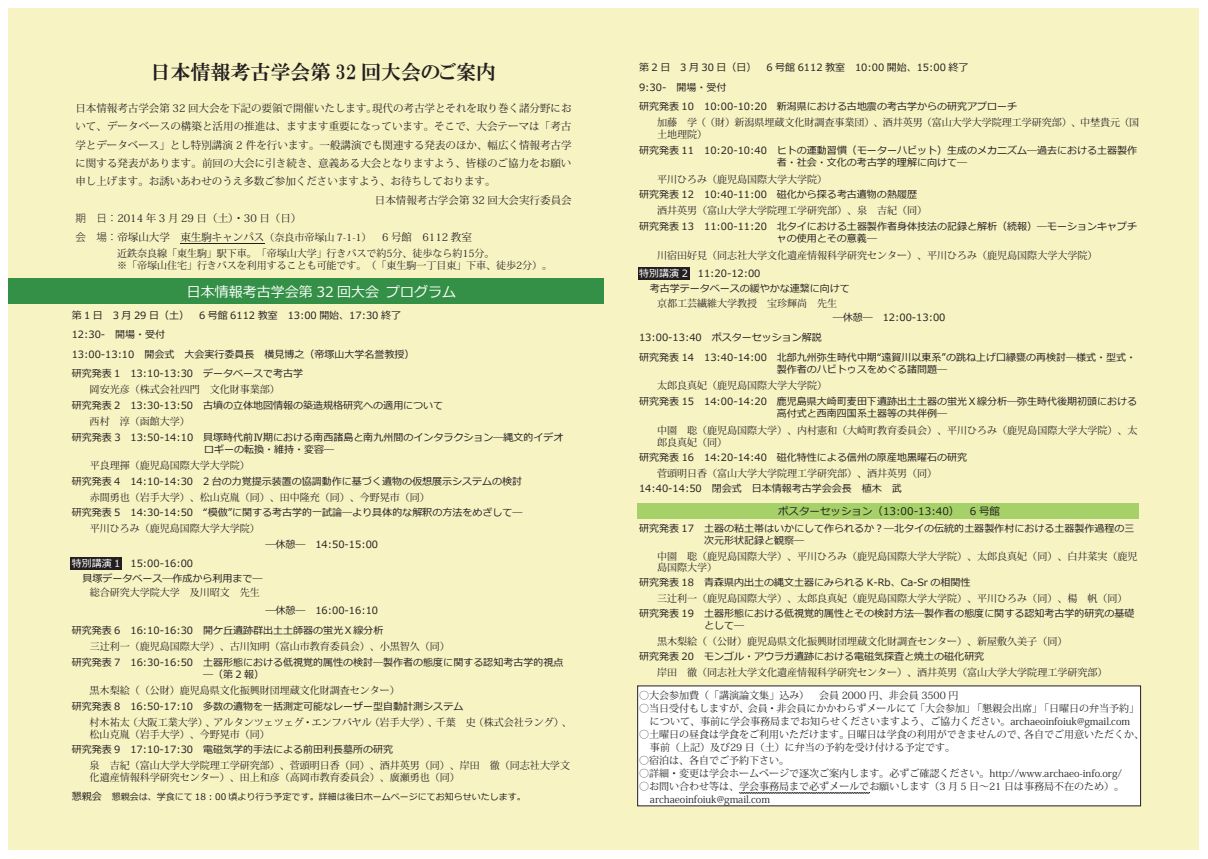
<style>
.page{position:relative;width:1208px;height:859px;background:#fff}
.page>*{position:absolute;margin:0;border:0;box-sizing:border-box;transform-origin:0 0}
.t1{font:20px "HGP Mincho E";color:#231f20}
.t2{font:14px "Meiryo";color:#fff}
.t3{font:10.5px "Koz Min Pro";color:#231f20}
.t4{font:10.5px "Meiryo";color:#231f20}
.t5{font:10px/19.5px "Meiryo";color:#231f20}
.t6{font:10px/12px "Koz Min Pro";color:#231f20}
.t7{font:9px "Meiryo";color:#231f20}
.s1{font-family:"Koz Go Pro";font-weight:300}
.s2{font-size:10px}
.s3{font-style:italic}
.s4{color:#fff}
</style>
<div class="page">
<div style="left:9px;top:9px;width:1190px;height:841px;background:#f7f3c3"></div>
<div style="left:637px;top:686px;width:503px;height:120px;background:#fff"></div>
<div style="left:70px;top:557px;width:52px;height:12px;background:#231f20"></div>
<hr style="left:180px;top:243px;width:84px;height:1px;background:#231f20">
<div style="left:9px;top:279px;width:595px;height:25px;background:#339046"></div>
<div style="left:638px;top:267px;width:51px;height:12px;background:#231f20"></div>
<div style="left:637px;top:503px;width:502px;height:16px;background:#a6d168"></div>
<svg style="left:739px;top:793px;width:130px;height:1px"></svg>
<h1 class="t1" style="left:150px;top:61px;width:347px">日本情報考古学会第 32 回大会のご案内</h1>
<p class="t3" style="left:75px;top:100px;width:498px">日本情報考古学会第 32 回大会を下記の要領で開催いたします。現代の考古学とそれを取り巻く諸分野にお</p>
<p class="t3" style="left:75px;top:119px;width:497px">いて、データベースの構築と活用の推進は、ますます重要になっています。そこで、大会テーマは「考古</p>
<p class="t3" style="left:75px;top:137px;width:498px">学とデータベース」とし特別講演 2 件を行います。一般講演でも関連する発表のほか、幅広く情報考古学</p>
<p class="t3" style="left:75px;top:156px;width:497px">に関する発表があります。前回の大会に引き続き、意義ある大会となりますよう、皆様のご協力をお願い</p>
<p class="t3" style="left:75px;top:174px;width:422px">申し上げます。お誘いあわせのうえ多数ご参加くださいますよう、お待ちしております。</p>
<p class="t3" style="left:375px;top:192px;width:198px">日本情報考古学会第 32 回大会実行委員会</p>
<p class="t3" style="left:75px;top:211px;width:227px"><span class="s1">期 日：</span>2014 年 3 月 29 日（土）・30 日（日）</p>
<p class="t3" style="left:75px;top:229px;width:398px"><span class="s1">会 場：</span>帝塚山大学 東生駒キャンパス<span class="s2">（奈良市帝塚山 7-1-1）</span> 6 号館 6112 教室</p>
<p class="t6" style="left:117px;top:247px;width:436px">近鉄奈良線「東生駒」駅下車。「帝塚山大学」行きバスで約5分、徒歩なら約15分。<br>※「帝塚山住宅」行きバスを利用することも可能です。（「東生駒一丁目東」下車、徒歩2分）。</p>
<h2 class="t2" style="left:187px;top:282px;width:271px">日本情報考古学会第 32 回大会プログラム</h2>
<p class="t5" style="left:72px;top:306px;width:344px">第 1 日 3 月 29 日（土） 6 号館 6112 教室 13:00 開始、17:30 終了<br>12:30- 開場・受付<br>13:00-13:10 開会式 大会実行委員長 横見博之（帝塚山大学名誉教授）研究発表 1 13:10-13:30 <span class="s3">データベースで考古学</span></p>
<p class="t6" style="left:90px;top:383px;width:192px">岡安光彦（株式会社四門 文化財事業部）</p>
<p class="t5" style="left:72px;top:396px;width:373px">研究発表 2 13:30-13:50 古墳の立体地図情報の築造規格研究への適用について</p>
<p class="t6" style="left:90px;top:415px;width:102px">西村 淳（函館大学）</p>
<p class="t5" style="left:204px;top:432px;width:361px;line-height:12px;text-indent:-132px">研究発表 3 13:50-14:10 貝塚時代前Ⅳ期における南西諸島と南九州間のインタラクション―縄文的イデオロギーの転換・維持・変容―</p>
<p class="t6" style="left:90px;top:459px;width:162px">平良理揮（鹿児島国際大学大学院）</p>
<p class="t5" style="left:72px;top:472px;width:452px">研究発表 4 14:10-14:30 2 台の力覚提示装置の協調動作に基づく遺物の仮想展示システムの検討</p>
<p class="t6" style="left:90px;top:491px;width:342px">赤間勇也（岩手大学）、松山克胤（同）、田中隆充（同）、今野晃市（同）</p>
<p class="t5" style="left:72px;top:503px;width:452px">研究発表 5 14:30-14:50 “模倣”に関する考古学的一試論―より具体的な解釈の方法をめざして―</p>
<p class="t6" style="left:90px;top:522px;width:172px">平川ひろみ（鹿児島国際大学大学院）</p>
<p class="t5" style="left:265px;top:535px;width:114px">―休憩― 14:50-15:00</p>
<p class="t5" style="left:82px;top:557px;width:182px;line-height:14.6px;text-indent:-11px"><span class="s4">特別講演 1</span> 15:00-16:00<br>貝塚データベース―作成から利用まで―</p>
<p class="t6" style="left:90px;top:586px;width:172px">総合研究大学院大学 及川昭文 先生</p>
<p class="t5" style="left:72px;top:601px;width:313px;text-indent:194px">―休憩― 16:00-16:10研究発表 6 16:10-16:30 開ケ丘遺跡群出土土師器の蛍光Ｘ線分析</p>
<p class="t6" style="left:90px;top:640px;width:362px">三辻利一（鹿児島国際大学）、古川知明（富山市教育委員会）、小黒智久（同）</p>
<p class="t5" style="left:203px;top:657px;width:362px;line-height:12.1px;text-indent:-131px">研究発表 7 16:30-16:50 土器形態における低視覚的属性の検討―製作者の態度に関する認知考古学的視点―（第 2 報）</p>
<p class="t6" style="left:90px;top:684px;width:312px">黒木梨絵（（公財）鹿児島県文化振興財団埋蔵文化財調査センター）</p>
<p class="t5" style="left:72px;top:697px;width:393px">研究発表 8 16:50-17:10 多数の遺物を一括測定可能なレーザー型自動計測システム</p>
<p class="t6" style="left:90px;top:716px;width:483px">村木祐太（大阪工業大学）、アルタンツェツェグ・エンフバヤル（岩手大学）、千葉 史（株式会社ラング）、松山克胤（岩手大学）、今野晃市（同）</p>
<p class="t5" style="left:72px;top:740px;width:323px">研究発表 9 17:10-17:30 電磁気学的手法による前田利長墓所の研究</p>
<p class="t6" style="left:90px;top:759px;width:482px">泉 吉紀（富山大学大学院理工学研究部）、菅頭明日香（同）、酒井英男（同）、岸田 徹（同志社大学文化遺産情報科学研究センター）、田上和彦（高岡市教育委員会）、廣瀬勇也（同）</p>
<p class="t7" style="left:72px;top:790px;width:455px"><span class="s2">懇親会</span> 懇親会は、学食にて 18：00 頃より行う予定です。詳細は後日ホームページにてお知らせいたします。</p>
<p class="t5" style="left:639px;top:58px;width:379px">第 2 日 3 月 30 日（日） 6 号館 6112 教室 10:00 開始、15:00 終了<br>9:30- 開場・受付<br>研究発表 10 10:00-10:20 新潟県における古地震の考古学からの研究アプローチ</p>
<p class="t6" style="left:657px;top:116px;width:484px">加藤 学（（財）新潟県埋蔵文化財調査事業団）、酒井英男（富山大学大学院理工学研究部）、中埜貴元（国土地理院）</p>
<p class="t5" style="left:777px;top:145px;width:362px;line-height:12.1px;text-indent:-138px">研究発表 11 10:20-10:40 ヒトの運動習慣（モーターハビット）生成のメカニズム―過去における土器製作者・社会・文化の考古学的理解に向けて―</p>
<p class="t6" style="left:657px;top:173px;width:172px">平川ひろみ（鹿児島国際大学大学院）</p>
<p class="t5" style="left:639px;top:185px;width:279px">研究発表 12 10:40-11:00 磁化から探る考古遺物の熱履歴</p>
<p class="t6" style="left:657px;top:204px;width:272px">酒井英男（富山大学大学院理工学研究部）、泉 吉紀（同）</p>
<p class="t5" style="left:777px;top:221px;width:362px;line-height:12.1px;text-indent:-138px">研究発表 13 11:00-11:20 北タイにおける土器製作者身体技法の記録と解析（続報）―モーションキャプチャの使用とその意義―</p>
<p class="t6" style="left:657px;top:249px;width:442px">川宿田好見（同志社大学文化遺産情報科学研究センター）、平川ひろみ（鹿児島国際大学大学院）</p>
<p class="t5" style="left:650px;top:279px;width:202px">考古学テータベースの緩やかな連繋に向けて</p>
<p class="t6" style="left:657px;top:297px;width:182px">京都工芸繊維大学教授 宝珍輝尚 先生</p>
<p class="t5" style="left:832px;top:308px;width:114px">―休憩― 12:00-13:00</p>
<p class="t5" style="left:639px;top:327px;width:498px;line-height:20.2px">13:00-13:40 ポスターセッション解説<br>研究発表 14 13:40-14:00 北部九州弥生時代中期“遠賀川以東系”の跳ね上げ口縁甕の再検討―様式・型式・</p>
<p class="t5" style="left:777px;top:360px;width:172px">製作者のハビトゥスをめぐる諸問題―</p>
<p class="t6" style="left:657px;top:379px;width:172px">太郎良真妃（鹿児島国際大学大学院）</p>
<p class="t5" style="left:777px;top:396px;width:362px;line-height:12.1px;text-indent:-138px">研究発表 15 14:00-14:20 鹿児島県大崎町麦田下遺跡出土土器の蛍光Ｘ線分析―弥生時代後期初頭における高付式と西南四国系土器等の共伴例―</p>
<p class="t6" style="left:657px;top:424px;width:482px">中園 聡（鹿児島国際大学）、内村憲和（大崎町教育委員会）、平川ひろみ（鹿児島国際大学大学院）、太郎良真妃（同）</p>
<p class="t5" style="left:639px;top:448px;width:329px">研究発表 16 14:20-14:40 磁化特性による信州の原産地黒曜石の研究</p>
<p class="t6" style="left:657px;top:467px;width:282px">菅頭明日香（富山大学大学院理工学研究部）、酒井英男（同）</p>
<p class="t5" style="left:639px;top:479px;width:264px">14:40-14:50 閉会式 日本情報考古学会会長 植木 武</p>
<p class="t4" style="left:778px;top:504px;width:223px">ポスターセッション（13:00-13:40） 6 号館</p>
<p class="t5" style="left:704px;top:523px;width:432px;line-height:12.1px;text-indent:-65px">研究発表 17 土器の粘土帯はいかにして作られるか？―北タイの伝統的土器製作村における土器製作過程の三次元形状記録と観察―</p>
<p class="t6" style="left:657px;top:551px;width:482px;line-height:11px">中園 聡（鹿児島国際大学）、平川ひろみ（鹿児島国際大学大学院）、太郎良真妃（同）、白井菜実（鹿児島国際大学）</p>
<p class="t5" style="left:639px;top:573px;width:333px">研究発表 18 青森県内出土の縄文土器にみられる K-Rb、Ca-Sr の相関性</p>
<p class="t6" style="left:657px;top:592px;width:472px">三辻利一（鹿児島国際大学）、太郎良真妃（鹿児島国際大学大学院）、平川ひろみ（同）、楊 帆（同）</p>
<p class="t5" style="left:704px;top:608px;width:432px;line-height:12.1px;text-indent:-65px">研究発表 19 土器形態における低視覚的属性とその検討方法―製作者の態度に関する認知考古学的研究の基礎として―</p>
<p class="t6" style="left:657px;top:635px;width:412px">黒木梨絵（（公財）鹿児島県文化振興財団埋蔵文化財調査センター）、新屋敷久美子（同）</p>
<p class="t5" style="left:639px;top:647px;width:347px">研究発表 20 モンゴル・アウラガ遺跡における電磁気探査と焼土の磁化研究</p>
<p class="t6" style="left:657px;top:666px;width:452px">岸田 徹（同志社大学文化遺産情報科学研究センター）、酒井英男（富山大学大学院理工学研究部）</p>
<p class="t6" style="left:639px;top:689px;width:321px">○大会参加費（「講演論文集」込み） 会員 2000 円、非会員 3500 円</p>
<p class="t6" style="left:639px;top:702px;width:501px;line-height:13px;text-align:center">○当日受付もしますが、会員・非会員にかかわらずメールにて「大会参加」「懇親会出席」「日曜日の弁当予約」について、事前に学会事務局までお知らせくださいますよう、ご協力ください。archaeoinfoiuk@gmail.com</p>
<p class="t6" style="left:650px;top:728px;width:496px;line-height:13px;text-indent:-11px">○土曜日の昼食は学食をご利用いただけます。日曜日は学食の利用ができませんので、各自でご用意いただくか、事前（上記）及び29 日（土）に弁当の予約を受け付ける予定です。</p>
<p class="t6" style="left:639px;top:754px;width:152px">○宿泊は、各自でご予約下さい。</p>
<p class="t6" style="left:639px;top:767px;width:484px">○詳細・変更は学会ホームページで逐次ご案内します。必ずご確認ください。http://www.archaeo-info.org/</p>
<p class="t6" style="left:650px;top:780px;width:475px;line-height:13.1px;text-indent:-11px">○お問い合わせ等は、学会事務局まで必ずメールでお願いします（3 月 5 日～21 日は事務局不在のため）。archaeoinfoiuk@gmail.com</p>
<p class="t5" style="left:639px;top:265px;width:123px"><span class="s4">特別講演 2</span> 11:20-12:00</p>
</div>
